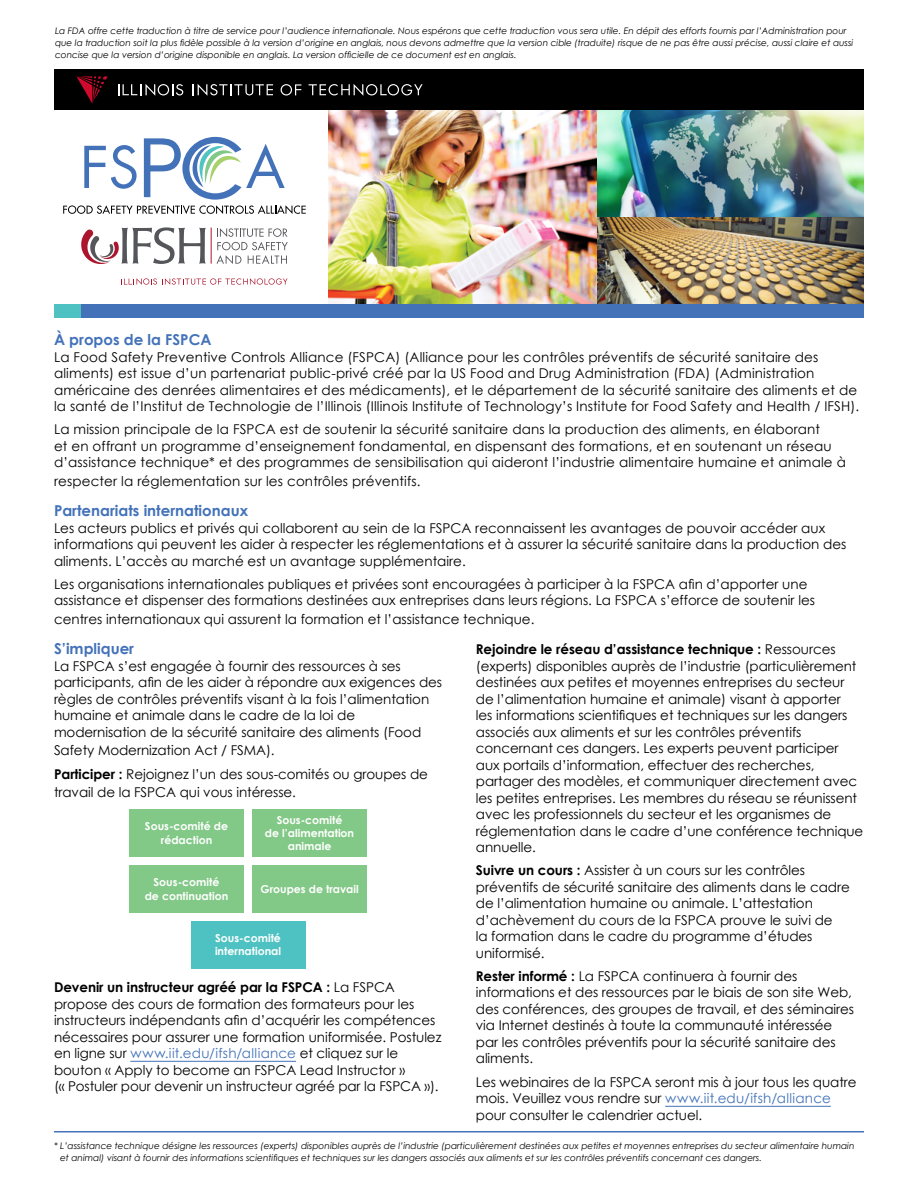
<style>
.page{position:relative;width:918px;height:1188px;background:#fff}
.page>*{position:absolute;margin:0;border:0;box-sizing:border-box;transform-origin:0 0}
.t1{font:700 15px "Century Gothic";color:#4372b9}
.t2{font:13.5px/16.5px "Century Gothic";letter-spacing:-.005em;color:#000}
.t3{font:700 10.95px/13.4px "Century Gothic";color:#fff;text-align:center}
.t4{font:italic 9px/12px "Century Gothic";color:#000}
.s1{font-weight:700}
.s2{color:#4372b9}
</style>
<div class="page">
<img style="left:596px;top:217px;width:268px;height:88px">
<hr style="left:130px;top:1061px;width:166px;height:1px;background:#4372b9">
<hr style="left:665px;top:1106px;width:166px;height:1px;background:#4372b9">
<img style="left:596px;top:110px;width:268px;height:107px">
<img style="left:328px;top:110px;width:268px;height:195px">
<div style="left:54px;top:305px;width:810px;height:13px;background:#4372b9"></div>
<div style="left:54px;top:305px;width:27px;height:13px;background:#4ec2c2"></div>
<div style="left:54px;top:70px;width:810px;height:40px;background:#000"></div>
<svg style="left:77px;top:76px;width:31px;height:27px"></svg>
<svg style="left:118px;top:84px;width:65px;height:12px"></svg>
<svg style="left:192px;top:84px;width:81px;height:12px"></svg>
<svg style="left:309px;top:84px;width:114px;height:12px"></svg>
<svg style="left:281px;top:84px;width:20px;height:12px"></svg>
<div style="left:129px;top:809px;width:115px;height:48px;background:#82c886"></div>
<div style="left:252px;top:809px;width:115px;height:48px;background:#82c886"></div>
<div style="left:129px;top:865px;width:115px;height:47px;background:#82c886"></div>
<div style="left:252px;top:865px;width:115px;height:47px;background:#82c886"></div>
<div style="left:191px;top:921px;width:114px;height:47px;background:#4ec2c2"></div>
<hr style="left:54px;top:1131px;width:810px;height:1px;background:#4372b9">
<svg style="left:63px;top:137px;width:243px;height:77px"></svg>
<svg style="left:217px;top:228px;width:71px;height:36px"></svg>
<hr style="left:211px;top:228px;width:1px;height:36px;background:#ac162c">
<svg style="left:81px;top:227px;width:125px;height:37px"></svg>
<svg style="left:121px;top:278px;width:167px;height:7px"></svg>
<p class="t4" style="left:55px;top:24px;width:800px">La FDA offre cette traduction à titre de service pour l’audience internationale. Nous espérons que cette traduction vous sera utile. En dépit des efforts fournis par l’Administration pour que la traduction soit la plus fidèle possible à la version d’origine en anglais, nous devons admettre que la version cible (traduite) risque de ne pas être aussi précise, aussi claire et aussi concise que la version d’origine disponible en anglais. La version officielle de ce document est en anglais.</p>
<p class="t1" style="left:54px;top:328px;width:159px">À propos de la FSPCA</p>
<p class="t2" style="left:54px;top:348px;width:807px">La Food Safety Preventive Controls Alliance (FSPCA) (Alliance pour les contrôles préventifs de sécurité sanitaire des aliments) est issue d’un partenariat public-privé créé par la US Food and Drug Administration (FDA) (Administration américaine des denrées alimentaires et des médicaments), et le département de la sécurité sanitaire des aliments et de la santé de l’Institut de Technologie de l’Illinois (Illinois Institute of Technology’s Institute for Food Safety and Health / IFSH).</p>
<p class="t2" style="left:54px;top:421px;width:793px">La mission principale de la FSPCA est de soutenir la sécurité sanitaire dans la production des aliments, en élaborant<br>et en offrant un programme d’enseignement fondamental, en dispensant des formations, et en soutenant un réseau d’assistance technique* et des programmes de sensibilisation qui aideront l’industrie alimentaire humaine et animale à</p>
<p class="t2" style="left:54px;top:473px;width:368px">respecter la réglementation sur les contrôles préventifs.</p>
<p class="t1" style="left:54px;top:499px;width:196px">Partenariats internationaux</p>
<p class="t2" style="left:54px;top:519px;width:794px">Les acteurs publics et privés qui collaborent au sein de la FSPCA reconnaissent les avantages de pouvoir accéder aux informations qui peuvent les aider à respecter les réglementations et à assurer la sécurité sanitaire dans la production des aliments. L’accès au marché est un avantage supplémentaire.</p>
<p class="t2" style="left:54px;top:575px;width:763px">Les organisations internationales publiques et privées sont encouragées à participer à la FSPCA afin d’apporter une assistance et dispenser des formations destinées aux entreprises dans leurs régions. La FSPCA s’efforce de soutenir les</p>
<p class="t2" style="left:54px;top:611px;width:482px">centres internationaux qui assurent la formation et l’assistance technique.</p>
<p class="t1" style="left:54px;top:637px;width:82px">S’impliquer</p>
<p class="t2" style="left:54px;top:657px;width:390px">La FSPCA s’est engagée à fournir des ressources à ses participants, afin de les aider à répondre aux exigences des règles de contrôles préventifs visant à la fois l’alimentation humaine et animale dans le cadre de la loi de modernisation de la sécurité sanitaire des aliments (Food</p>
<p class="t2" style="left:54px;top:739px;width:376px;line-height:23.2px">Safety Modernization Act / FSMA).<br><span class="s1">Participer :</span> Rejoignez l’un des sous-comités ou groupes de</p>
<p class="t2" style="left:54px;top:784px;width:244px">travail de la FSPCA qui vous intéresse.</p>
<p class="t2" style="left:476px;top:641px;width:389px"><span class="s1">Rejoindre le réseau d’assistance technique :</span> Ressources (experts) disponibles auprès de l’industrie (particulièrement destinées aux petites et moyennes entreprises du secteur de l’alimentation humaine et animale) visant à apporter<br>les informations scientifiques et techniques sur les dangers associés aux aliments et sur les contrôles préventifs concernant ces dangers. Les experts peuvent participer aux portails d’information, effectuer des recherches, partager des modèles, et communiquer directement avec les petites entreprises. Les membres du réseau se réunissent avec les professionnels du secteur et les organismes de réglementation dans le cadre d’une conférence technique annuelle.</p>
<p class="t2" style="left:476px;top:862px;width:375px"><span class="s1">Suivre un cours :</span> Assister à un cours sur les contrôles préventifs de sécurité sanitaire des aliments dans le cadre de l’alimentation humaine ou animale. L’attestation d’achèvement du cours de la FSPCA prouve le suivi de<br>la formation dans le cadre du programme d’études uniformisé.</p>
<p class="t2" style="left:476px;top:968px;width:380px"><span class="s1">Rester informé :</span> La FSPCA continuera à fournir des informations et des ressources par le biais de son site Web, des conférences, des groupes de travail, et des séminaires via Internet destinés à toute la communauté intéressée par les contrôles préventifs pour la sécurité sanitaire des aliments.</p>
<p class="t2" style="left:476px;top:1073px;width:382px">Les webinaires de la FSPCA seront mis à jour tous les quatre mois. Veuillez vous rendre sur <span class="s2">www.iit.edu/ifsh/alliance </span>pour consulter le calendrier actuel.</p>
<p class="t4" style="left:60px;top:1140px;width:796px;text-indent:-6px">* L’assistance technique désigne les ressources (experts) disponibles auprès de l’industrie (particulièrement destinées aux petites et moyennes entreprises du secteur alimentaire humain et animal) visant à fournir des informations scientifiques et techniques sur les dangers associés aux aliments et sur les contrôles préventifs concernant ces dangers.</p>
<p class="t3" style="left:145px;top:819px;width:85px">Sous-comité de rédaction</p>
<p class="t3" style="left:265px;top:813px;width:91px">Sous-comité<br>de l’alimentation animale</p>
<p class="t3" style="left:145px;top:875px;width:85px">Sous-comité<br>de continuation</p>
<p class="t3" style="left:260px;top:882px;width:100px">Groupes de travail</p>
<p class="t3" style="left:215px;top:931px;width:68px;text-align:left">Sous-comité international</p>
<p class="t2" style="left:54px;top:979px;width:389px"><span class="s1">Devenir un instructeur agréé par la FSPCA :</span> La FSPCA propose des cours de formation des formateurs pour les instructeurs indépendants afin d’acquérir les compétences nécessaires pour assurer une formation uniformisée. Postulez en ligne sur <span class="s2">www.iit.edu/ifsh/alliance</span> et cliquez sur le bouton « Apply to become an FSPCA Lead Instructor »<br>(« Postuler pour devenir un instructeur agréé par la FSPCA »).</p>
</div>
